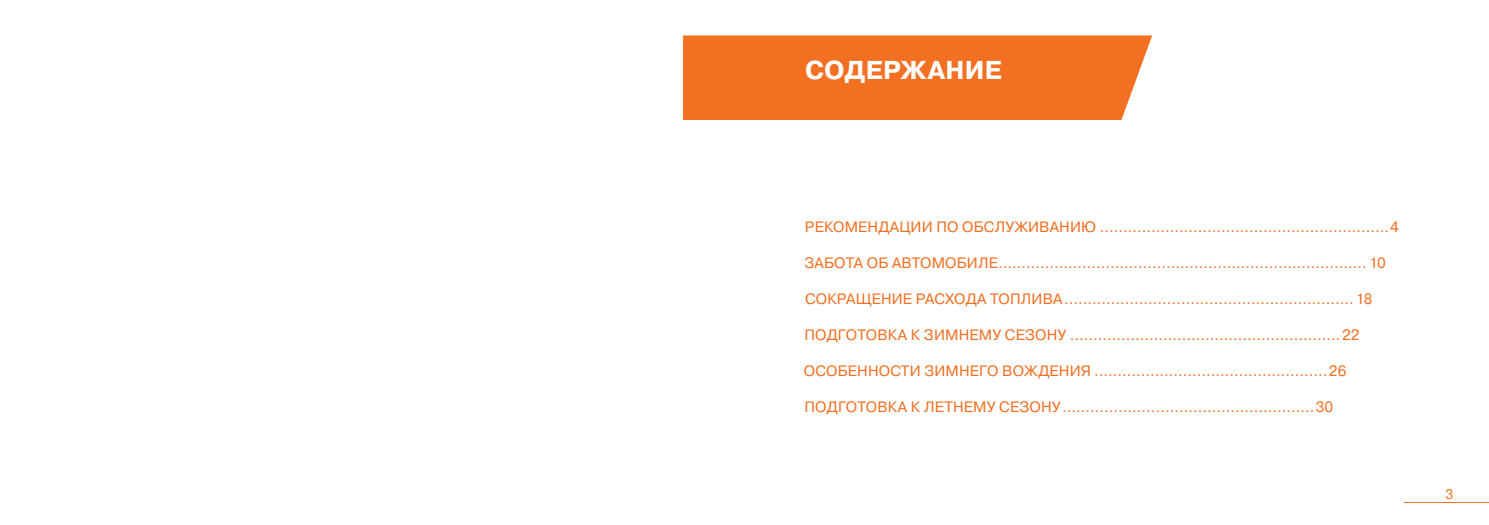
<style>
.page{position:relative;width:1489px;height:525px;background:#fff}
.page>*{position:absolute;margin:0;border:0;box-sizing:border-box;transform-origin:0 0}
.t1{font:700 25.88px "LADA Pragmatica";letter-spacing:.01em;color:#fff}
.t2{font:15px "LADA Pragmatica";letter-spacing:.01em;color:#f36f21}
.t3{font:13.75px "LADA Pragmatica";color:#f36f21}
</style>
<div class="page">
<div style="left:683px;top:35px;width:469px;height:85px;background:#f36f21"></div>
<hr style="left:1403px;top:502px;width:85px;height:1px;background:#f36f21">
<h1 class="t1" style="left:805px;top:53px;width:198px">СОДЕРЖАНИЕ</h1>
<p class="t2" style="left:805px;top:218px;width:595px">РЕКОМЕНДАЦИИ ПО ОБСЛУЖИВАНИЮ ..............................................................4</p>
<p class="t2" style="left:804px;top:254px;width:583px">ЗАБОТА ОБ АВТОМОБИЛЕ............................................................................... 10</p>
<p class="t2" style="left:805px;top:290px;width:569px">СОКРАЩЕНИЕ РАСХОДА ТОПЛИВА..............................................................18</p>
<p class="t2" style="left:804px;top:326px;width:556px">ПОДГОТОВКА К ЗИМНЕМУ СЕЗОНУ ..........................................................22</p>
<p class="t2" style="left:803px;top:362px;width:544px">ОСОБЕННОСТИ ЗИМНЕГО ВОЖДЕНИЯ ..................................................26</p>
<p class="t2" style="left:804px;top:398px;width:530px">ПОДГОТОВКА К ЛЕТНЕМУ СЕЗОНУ......................................................30</p>
<p class="t3" style="left:1445px;top:485px;width:9px">3</p>
</div>
